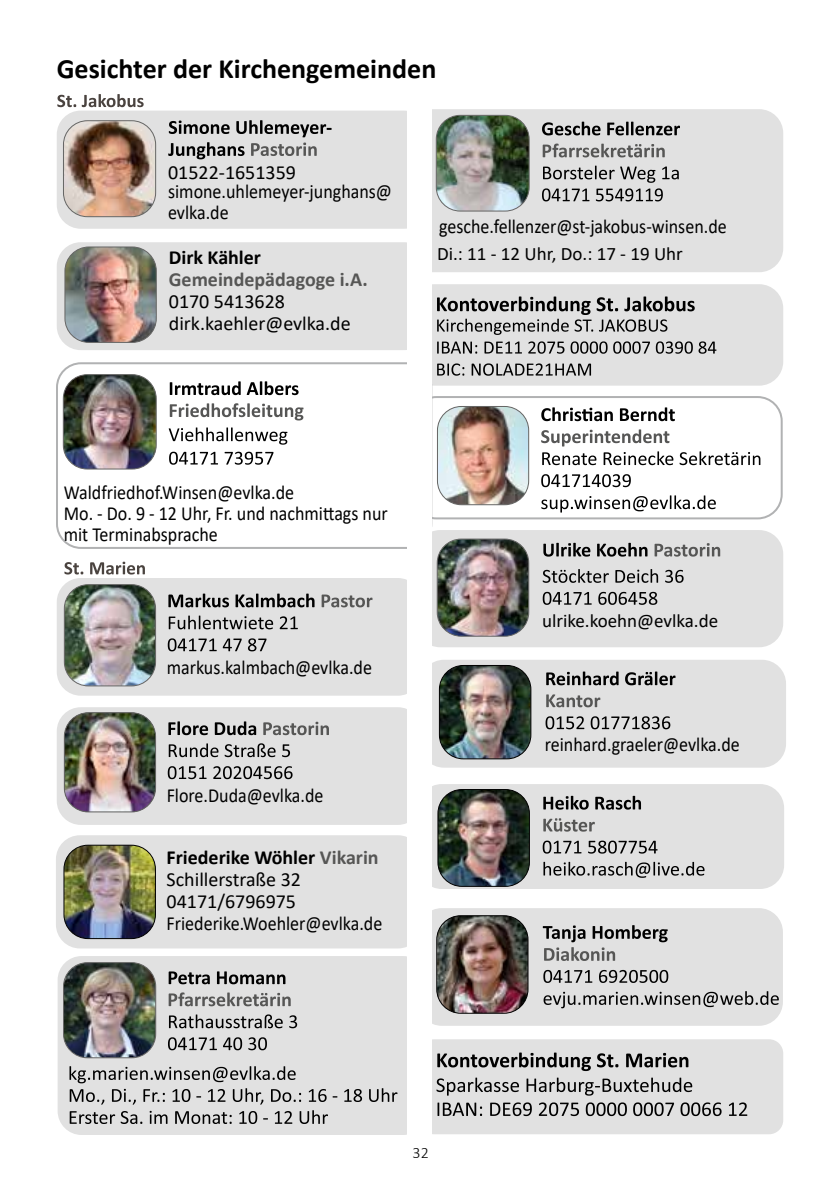
<style>
.page{position:relative;width:840px;height:1191px;background:#fff}
.page>*{position:absolute;margin:0;border:0;box-sizing:border-box;transform-origin:0 0}
.t1{font:700 28px "Calibri";color:#000}
.t2{font:20px/21px "Calibri";color:#000;scale:.9 1}
.t3{font:20px/22px "Calibri";color:#000}
.t4{font:700 20px "Calibri";color:#565655}
.t5{font:700 20px "Calibri";color:#000}
.t6{font:19px "Calibri";color:#000}
.t7{font:300 16px "Calibri";color:#000}
.s1{font-weight:700}
.s2{font-weight:700;color:#565655}
</style>
<div class="page">
<div style="left:410px;top:284px;width:372px;height:102px;background:#e1e1e1;border-radius:24px"></div>
<div style="left:411px;top:396px;width:371px;height:123px;border:2px solid #b1b2b3;border-radius:24px"></div>
<img style="left:437px;top:406px;width:91px;height:99px">
<div style="left:437px;top:406px;width:91px;height:99px;border:1px solid #656564;border-radius:24px"></div>
<svg style="left:541px;top:407px;width:133px;height:14px"></svg>
<svg style="left:541px;top:429px;width:219px;height:36px"></svg>
<svg style="left:541px;top:474px;width:89px;height:13px"></svg>
<svg style="left:541px;top:495px;width:174px;height:17px"></svg>
<div style="left:57px;top:111px;width:370px;height:118px;background:#e1e1e1;border-radius:24px"></div>
<div style="left:407px;top:109px;width:375px;height:163px;background:#e1e1e1;border-radius:24px"></div>
<img style="left:436px;top:115px;width:93px;height:96px">
<div style="left:436px;top:115px;width:93px;height:96px;border:1px solid #656564;border-radius:24px"></div>
<svg style="left:57px;top:94px;width:86px;height:13px"></svg>
<svg style="left:542px;top:122px;width:137px;height:13px"></svg>
<svg style="left:542px;top:144px;width:122px;height:13px"></svg>
<svg style="left:542px;top:166px;width:136px;height:35px"></svg>
<div style="left:416px;top:530px;width:366px;height:117px;background:#e1e1e1;border-radius:24px"></div>
<img style="left:437px;top:539px;width:91px;height:97px">
<div style="left:437px;top:539px;width:91px;height:97px;border:1px solid #656564;border-radius:24px"></div>
<svg style="left:542px;top:569px;width:141px;height:14px"></svg>
<svg style="left:542px;top:592px;width:115px;height:13px"></svg>
<svg style="left:543px;top:543px;width:104px;height:13px"></svg>
<svg style="left:654px;top:543px;width:65px;height:13px"></svg>
<img style="left:63px;top:121px;width:92px;height:96px">
<div style="left:63px;top:120px;width:93px;height:97px;border:1px solid #656564;border-radius:24px"></div>
<svg style="left:168px;top:120px;width:163px;height:39px"></svg>
<div style="left:57px;top:707px;width:364px;height:118px;background:#e1e1e1;border-radius:24px"></div>
<img style="left:64px;top:713px;width:91px;height:99px">
<div style="left:64px;top:712px;width:92px;height:100px;border:1px solid #656564;border-radius:24px"></div>
<svg style="left:168px;top:721px;width:88px;height:14px"></svg>
<svg style="left:263px;top:721px;width:66px;height:14px"></svg>
<svg style="left:169px;top:743px;width:121px;height:14px"></svg>
<svg style="left:168px;top:766px;width:124px;height:13px"></svg>
<div style="left:57px;top:578px;width:364px;height:117px;background:#e1e1e1;border-radius:24px"></div>
<img style="left:64px;top:584px;width:91px;height:102px">
<div style="left:64px;top:584px;width:92px;height:102px;border:1px solid #656564;border-radius:24px"></div>
<svg style="left:64px;top:561px;width:81px;height:13px"></svg>
<svg style="left:168px;top:593px;width:146px;height:14px"></svg>
<svg style="left:321px;top:594px;width:51px;height:13px"></svg>
<svg style="left:169px;top:615px;width:129px;height:14px"></svg>
<svg style="left:168px;top:638px;width:98px;height:13px"></svg>
<div style="left:58px;top:956px;width:369px;height:179px;background:#e1e1e1;border-radius:24px"></div>
<img style="left:63px;top:962px;width:93px;height:95px">
<div style="left:63px;top:962px;width:93px;height:96px;border:1px solid #656564;border-radius:24px"></div>
<svg style="left:69px;top:1066px;width:328px;height:38px"></svg>
<svg style="left:70px;top:1110px;width:258px;height:14px"></svg>
<svg style="left:168px;top:971px;width:117px;height:13px"></svg>
<svg style="left:168px;top:992px;width:122px;height:14px"></svg>
<svg style="left:169px;top:1014px;width:128px;height:14px"></svg>
<svg style="left:168px;top:1037px;width:99px;height:13px"></svg>
<div style="left:417px;top:908px;width:365px;height:117px;background:#e1e1e1;border-radius:24px"></div>
<img style="left:436px;top:915px;width:91px;height:98px">
<div style="left:436px;top:915px;width:92px;height:98px;border:1px solid #000;border-radius:24px"></div>
<svg style="left:542px;top:925px;width:125px;height:36px"></svg>
<svg style="left:543px;top:970px;width:125px;height:13px"></svg>
<svg style="left:543px;top:991px;width:235px;height:17px"></svg>
<div style="left:417px;top:784px;width:366px;height:105px;background:#e1e1e1;border-radius:24px"></div>
<img style="left:439px;top:789px;width:90px;height:97px">
<div style="left:437px;top:789px;width:92px;height:98px;border:1px solid #000;border-radius:24px"></div>
<svg style="left:543px;top:796px;width:97px;height:13px"></svg>
<svg style="left:543px;top:818px;width:51px;height:13px"></svg>
<svg style="left:542px;top:840px;width:115px;height:13px"></svg>
<svg style="left:543px;top:862px;width:161px;height:16px"></svg>
<div style="left:57px;top:242px;width:370px;height:108px;background:#e1e1e1;border-radius:24px"></div>
<img style="left:66px;top:248px;width:89px;height:93px">
<div style="left:64px;top:246px;width:93px;height:97px;border:1px solid #656564;border-radius:24px"></div>
<div style="left:420px;top:660px;width:365px;height:107px;background:#e1e1e1;border-radius:24px"></div>
<img style="left:440px;top:665px;width:90px;height:94px">
<div style="left:438px;top:665px;width:93px;height:94px;border:1px solid #000;border-radius:24px"></div>
<svg style="left:546px;top:671px;width:129px;height:14px"></svg>
<svg style="left:546px;top:694px;width:54px;height:13px"></svg>
<svg style="left:545px;top:716px;width:125px;height:13px"></svg>
<div style="left:56px;top:835px;width:366px;height:113px;background:#e1e1e1;border-radius:24px"></div>
<img style="left:65px;top:846px;width:90px;height:92px">
<div style="left:63px;top:844px;width:93px;height:95px;border:1px solid #000;border-radius:24px"></div>
<div style="left:56px;top:362px;width:376px;height:187px;border:2px solid #b1b2b3;border-radius:24px"></div>
<img style="left:63px;top:375px;width:93px;height:94px">
<div style="left:63px;top:374px;width:93px;height:95px;border:1px solid #656564;border-radius:24px"></div>
<svg style="left:170px;top:381px;width:128px;height:14px"></svg>
<svg style="left:170px;top:403px;width:133px;height:17px"></svg>
<svg style="left:169px;top:427px;width:118px;height:18px"></svg>
<svg style="left:169px;top:452px;width:104px;height:13px"></svg>
<svg style="left:437px;top:296px;width:257px;height:39px"></svg>
<svg style="left:437px;top:341px;width:279px;height:13px"></svg>
<svg style="left:437px;top:363px;width:153px;height:13px"></svg>
<div style="left:420px;top:1039px;width:362px;height:95px;background:#e1e1e1;border-radius:14px"></div>
<svg style="left:437px;top:1052px;width:251px;height:19px"></svg>
<svg style="left:436px;top:1077px;width:255px;height:18px"></svg>
<svg style="left:437px;top:1102px;width:309px;height:14px"></svg>
<div style="left:407px;top:81px;width:25px;height:1053px;background:#fff"></div>
<h1 class="t1" style="left:57px;top:48px;width:381px">Gesichter der Kirchengemeinden</h1>
<p class="t3" style="left:168px;top:160px;width:129px">01522-1651359</p>
<p class="t2" style="left:168px;top:180px;width:250px">simone.uhlemeyer-junghans@ evlka.de</p>
<p class="t5" style="left:169px;top:243px;width:94px">Dirk Kähler</p>
<p class="t4" style="left:169px;top:265px;width:200px">Gemeindepädagoge i.A.</p>
<p class="t3" style="left:169px;top:290px;width:183px">0170 5413628 dirk.kaehler@evlka.de</p>
<p class="t2" style="left:439px;top:215px;width:321px">gesche.fellenzer@st-jakobus-winsen.de</p>
<p class="t6" style="left:437px;top:240px;width:247px">Di.: 11 - 12 Uhr, Do.: 17 - 19 Uhr</p>
<p class="t2" style="left:64px;top:481px;width:361px">Waldfriedhof.Winsen@evlka.de<br>Mo. - Do. 9 - 12 Uhr, Fr. und nachmittags nur mit Terminabsprache</p>
<p class="t2" style="left:167px;top:656px;width:229px">markus.kalmbach@evlka.de</p>
<p class="t2" style="left:167px;top:784px;width:176px">Flore.Duda@evlka.de</p>
<p class="t3" style="left:166px;top:845px;width:217px"><span class="s1">Friederike Wöhler</span> <span class="s2">Vikarin<br></span>Schillerstraße 32<br>04171/6796975<br>Friederike.Woehler@evlka.de</p>
<p class="t6" style="left:541px;top:607px;width:177px">ulrike.koehn@evlka.de</p>
<p class="t2" style="left:544px;top:733px;width:218px">reinhard.graeler@evlka.de</p>
<p class="t7" style="left:412px;top:1142px;width:18px">32</p>
</div>
